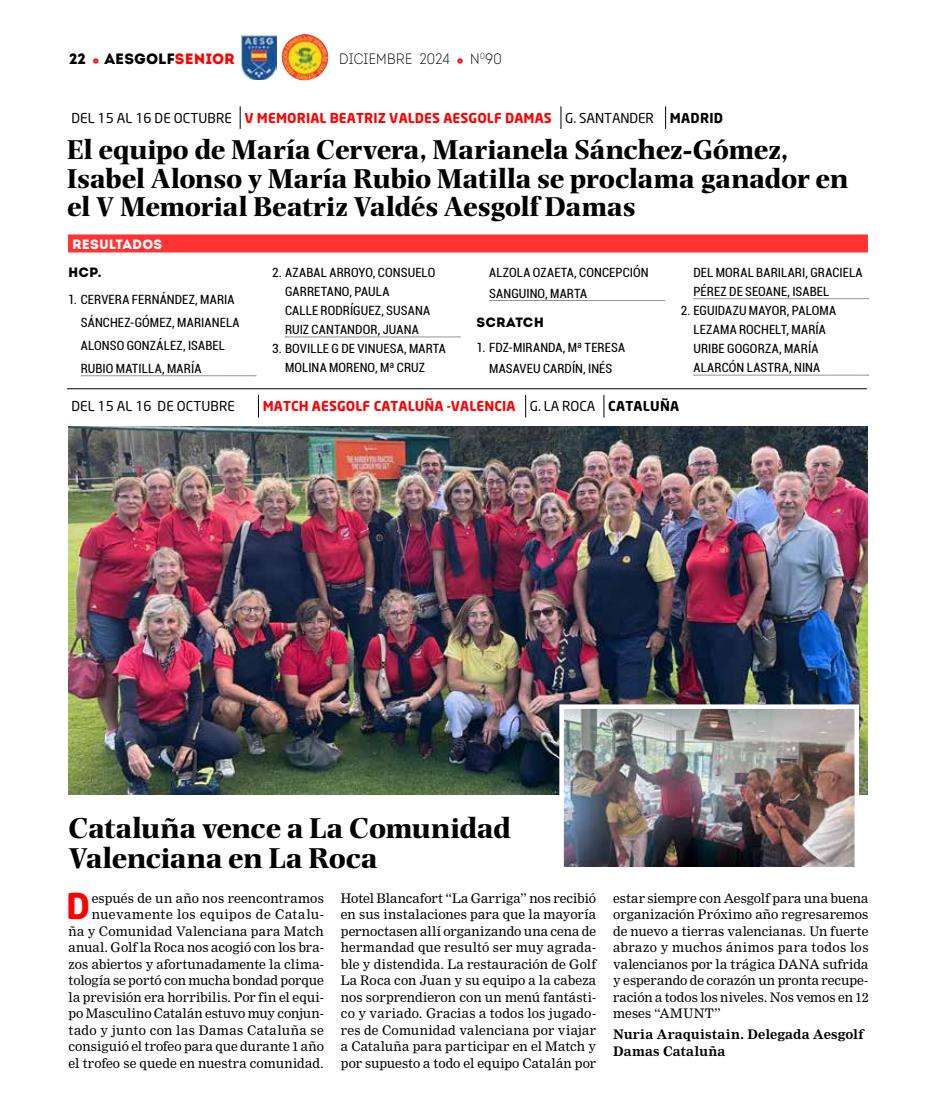
<style>
.page{position:relative;width:936px;height:1106px;background:#fff}
.page>*{position:absolute;margin:0;border:0;box-sizing:border-box;transform-origin:0 0}
.t1{font:700 35.1px "Neo Sans";color:#f00}
.t2{font:700 30px/30px "Photina MT Std";letter-spacing:-.01em;color:#000}
.t3{font:700 28.5px/28.5px "Photina MT Std";letter-spacing:-.01em;color:#000}
.t4{font:15px "Intro Cond Light Free";letter-spacing:.02em;color:#000}
.t5{font:15px "Intro";letter-spacing:.005em;color:#000}
.t6{font:700 13.5px "Neo Sans";letter-spacing:.01em;color:#f00}
.t7{font:13.5px "Neo Sans";letter-spacing:.01em;color:#000}
.t8{font:13.5px "Intro";letter-spacing:.01em;color:#000}
.t9{font:13.5px "Intro";letter-spacing:.01em;color:#fff}
.t10{font:12.9px/16.5px "Nimrod MT Std";letter-spacing:.005em;color:#000;text-align:justify}
.t11{font:700 12.9px/16.5px "Nimrod MT Std";letter-spacing:.01em;color:#000}
.t12{font:condensed 12.75px/19px "Roboto";letter-spacing:.01em;color:#000}
.s1{font-family:"Intro Cond Light Free";font-size:8.7px;color:#f00}
.s2{color:#f00}
.s3{font-size:8.7px;color:#f00}
.s4{font-weight:400;color:#000}
.s5{color:#000}
</style>
<div class="page">
<img style="left:282px;top:34px;width:46px;height:46px">
<img style="left:241px;top:36px;width:35px;height:44px">
<div style="left:68px;top:234px;width:799px;height:18px;background:#f33"></div>
<svg style="left:81px;top:375px;width:175px;height:1px"></svg>
<svg style="left:285px;top:337px;width:175px;height:1px"></svg>
<svg style="left:489px;top:300px;width:175px;height:1px"></svg>
<svg style="left:693px;top:298px;width:175px;height:1px"></svg>
<svg style="left:693px;top:375px;width:175px;height:1px"></svg>
<svg style="left:240px;top:106px;width:1px;height:23px"></svg>
<svg style="left:560px;top:106px;width:1px;height:23px"></svg>
<svg style="left:665px;top:106px;width:1px;height:23px"></svg>
<svg style="left:258px;top:395px;width:1px;height:22px"></svg>
<svg style="left:525px;top:395px;width:1px;height:22px"></svg>
<svg style="left:603px;top:395px;width:1px;height:22px"></svg>
<hr style="left:67px;top:388px;width:799px;height:1px;background:#000">
<img style="left:69px;top:426px;width:798px;height:368px">
<img style="left:564px;top:709px;width:290px;height:157px">
<div style="left:559px;top:704px;width:300px;height:167px;border:4px solid #fff"></div>
<p class="t5" style="left:69px;top:50px;width:167px">22 <span class="s1">-</span> AESGOLF<span class="s2">SENIOR</span></p>
<p class="t4" style="left:339px;top:50px;width:164px">DICIEMBRE 2024 <span class="s3">-</span> N<sup>0</sup>90</p>
<p class="t6" style="left:71px;top:109px;width:653px"><span class="s4">DEL 15 AL 16 DE OCTUBRE</span> V MEMORIAL BEATRIZ VALDES AESGOLF DAMAS <span class="s4">G. SANTANDER</span> <span class="s5">MADRID</span></p>
<h3 class="t3" style="left:67px;top:135px;width:782px">El equipo de María Cervera, Marianela Sánchez-Gómez,<br>Isabel Alonso y María Rubio Matilla se proclama ganador en el V Memorial Beatriz Valdés Aesgolf Damas</h3>
<p class="t9" style="left:72px;top:236px;width:91px">RESULTADOS</p>
<p class="t8" style="left:68px;top:264px;width:35px">HCP.</p>
<p class="t12" style="left:81px;top:288px;width:160px;line-height:23px;text-indent:-13px">1. CERVERA FERNÁNDEZ, MARIA<br>SÁNCHEZ-GÓMEZ, MARIANELA<br>ALONSO GONZÁLEZ, ISABEL<br>RUBIO MATILLA, MARÍA</p>
<p class="t12" style="left:285px;top:262px;width:152px;text-indent:-13px">2. AZABAL ARROYO, CONSUELO<br>GARRETANO, PAULA<br>CALLE RODRÍGUEZ, SUSANA<br>RUIZ CANTANDOR, JUANA</p>
<p class="t12" style="left:285px;top:339px;width:162px;text-indent:-13px">3. BOVILLE G DE VINUESA, MARTA<br>MOLINA MORENO, Mª CRUZ</p>
<p class="t12" style="left:489px;top:261px;width:161px;line-height:20.9px">ALZOLA OZAETA, CONCEPCIÓN<br>SANGUINO, MARTA</p>
<p class="t8" style="left:476px;top:314px;width:69px">SCRATCH</p>
<p class="t12" style="left:476px;top:337px;width:150px;line-height:20.9px;text-align:center">1. FDZ-MIRANDA, Mª TERESA<br>MASAVEU CARDÍN, INÉS</p>
<p class="t12" style="left:693px;top:262px;width:171px">DEL MORAL BARILARI, GRACIELA<br>PÉREZ DE SEOANE, ISABEL</p>
<p class="t12" style="left:680px;top:300px;width:157px;text-align:center">2. EGUIDAZU MAYOR, PALOMA<br>LEZAMA ROCHELT, MARÍA<br>URIBE GOGORZA, MARÍA<br>ALARCÓN LASTRA, NINA</p>
<p class="t7" style="left:71px;top:398px;width:165px">DEL 15 AL 16 DE OCTUBRE</p>
<p class="t6" style="left:263px;top:398px;width:418px">MATCH AESGOLF CATALUÑA -VALENCIA <span class="s4">G. LA ROCA</span> <span class="s5">CATALUÑA</span></p>
<h2 class="t2" style="left:69px;top:813px;width:444px">Cataluña vence a La Comunidad<br>Valenciana en La Roca</h2>
<p class="t10" style="left:69px;top:890px;width:257px;text-align:right">espués de un año nos reencontramos nuevamente los equipos de Catalu-<br>ña y Comunidad Valenciana para Match anual. Golf la Roca nos acogió con los bra&shy;zos abiertos y afortunadamente la clima&shy;tología se portó con mucha bondad porque la previsión era horribilis. Por fin el equi&shy;po Masculino Catalán estuvo muy conjun&shy;tado y junto con las Damas Cataluña se consiguió el trofeo para que durante 1 año el trofeo se quede en nuestra comunidad.</p>
<p class="t10" style="left:341px;top:890px;width:257px">Hotel Blancafort “La Garriga” nos recibió en sus instalaciones para que la mayoría pernoctasen allí organizando una cena de hermandad que resultó ser muy agrada&shy;ble y distendida. La restauración de Golf La Roca con Juan y su equipo a la cabeza nos sorprendieron con un menú fantásti&shy;co y variado. Gracias a todos los jugado&shy;res de Comunidad valenciana por viajar a Cataluña para participar en el Match y por supuesto a todo el equipo Catalán por</p>
<p class="t10" style="left:613px;top:890px;width:257px">estar siempre con Aesgolf para una buena organización Próximo año regresaremos de nuevo a tierras valencianas. Un fuerte abrazo y muchos ánimos para todos los valencianos por la trágica DANA sufrida y esperando de corazón un pronta recupe&shy;ración a todos los niveles. Nos vemos en 12 meses “AMUNT”</p>
<h1 class="t1" style="left:66px;top:883px;width:25px">D</h1>
<p class="t11" style="left:613px;top:1026px;width:252px">Nuria Araquistain. Delegada Aesgolf<br>Damas Cataluña</p>
</div>
